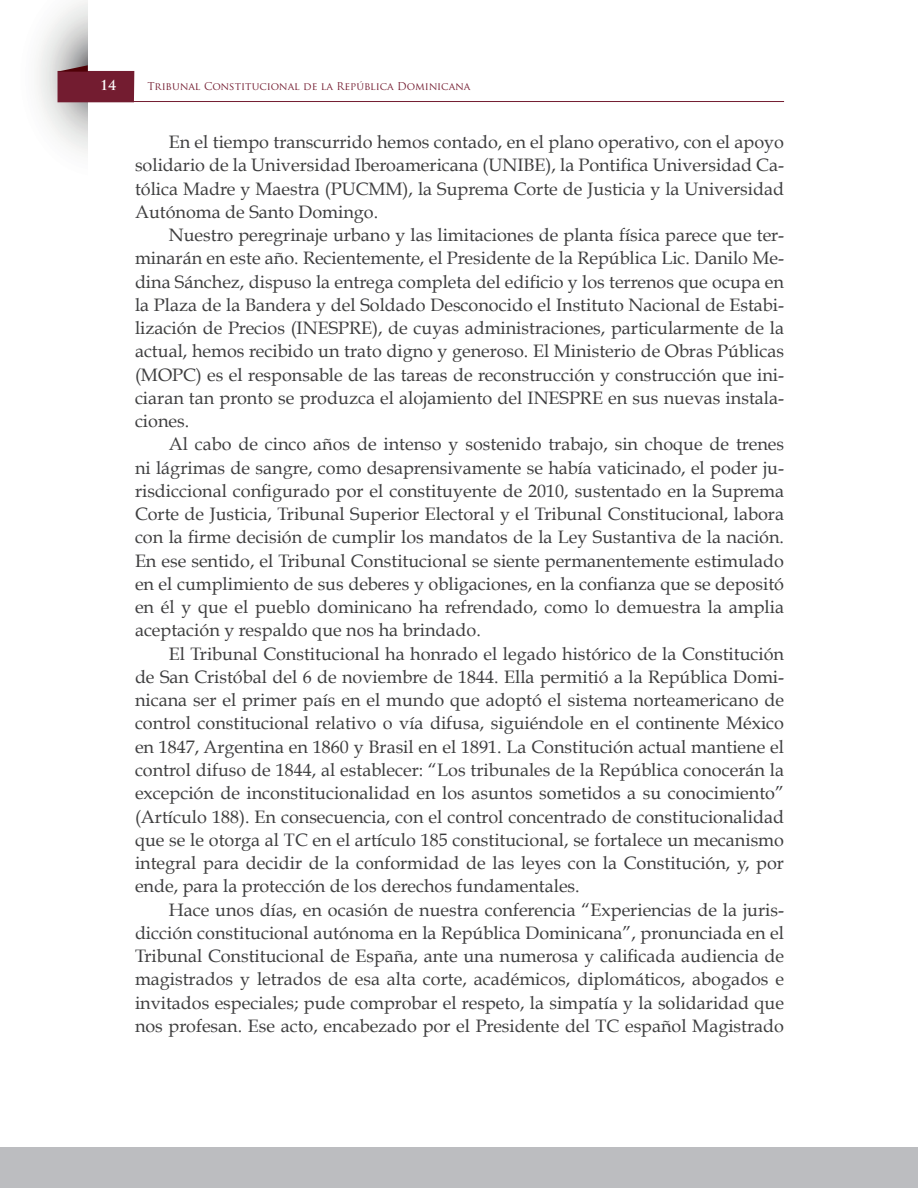
<style>
.page{position:relative;width:918px;height:1188px;background:#fff}
.page>*{position:absolute;margin:0;border:0;box-sizing:border-box;transform-origin:0 0}
.t1{font:18px/23.2px "Book Antiqua";color:#3e3e3f;text-align:justify}
.t2{font:700 13.5px "Trajan Pro";color:#fff}
.t3{font:10.5px "Trajan Pro";color:#731c30}
</style>
<div class="page">
<img style="left:37px;top:0;width:51px;height:154px">
<div style="left:58px;top:71px;width:76px;height:31px;background:#731c30"></div>
<svg style="left:58px;top:65px;width:30px;height:7px"></svg>
<div style="left:0;top:1148px;width:918px;height:40px;background:#bcbdc0"></div>
<hr style="left:131px;top:101px;width:653px;height:1px;background:#731c30">
<p class="t2" style="left:100px;top:77px;width:18px">14</p>
<p class="t3" style="left:148px;top:80px;width:324px">Tribunal Constitucional de la República Dominicana</p>
<p class="t1" style="left:135px;top:130px;width:651px;text-indent:34px">En el tiempo transcurrido hemos contado, en el plano operativo, con el apoyo solidario de la Universidad Iberoamericana (UNIBE), la Pontifica Universidad Ca&shy;tólica Madre y Maestra (PUCMM), la Suprema Corte de Justicia y la Universidad Autónoma de Santo Domingo.</p>
<p class="t1" style="left:135px;top:223px;width:651px;text-indent:34px">Nuestro peregrinaje urbano y las limitaciones de planta física parece que ter&shy;minarán en este año. Recientemente, el Presidente de la República Lic. Danilo Me&shy;dina Sánchez, dispuso la entrega completa del edificio y los terrenos que ocupa en la Plaza de la Bandera y del Soldado Desconocido el Instituto Nacional de Estabi&shy;lización de Precios (INESPRE), de cuyas administraciones, particularmente de la actual, hemos recibido un trato digno y generoso. El Ministerio de Obras Públicas (MOPC) es el responsable de las tareas de reconstrucción y construcción que ini&shy;ciaran tan pronto se produzca el alojamiento del INESPRE en sus nuevas instala&shy;ciones.</p>
<p class="t1" style="left:135px;top:433px;width:651px;text-indent:34px">Al cabo de cinco años de intenso y sostenido trabajo, sin choque de trenes ni lágrimas de sangre, como desaprensivamente se había vaticinado, el poder ju&shy;risdiccional configurado por el constituyente de 2010, sustentado en la Suprema Corte de Justicia, Tribunal Superior Electoral y el Tribunal Constitucional, labora con la firme decisión de cumplir los mandatos de la Ley Sustantiva de la nación.<br>En ese sentido, el Tribunal Constitucional se siente permanentemente estimulado en el cumplimiento de sus deberes y obligaciones, en la confianza que se depositó en él y que el pueblo dominicano ha refrendado, como lo demuestra la amplia aceptación y respaldo que nos ha brindado.</p>
<p class="t1" style="left:135px;top:642px;width:651px;text-indent:34px">El Tribunal Constitucional ha honrado el legado histórico de la Constitución de San Cristóbal del 6 de noviembre de 1844. Ella permitió a la República Domi&shy;nicana ser el primer país en el mundo que adoptó el sistema norteamericano de control constitucional relativo o vía difusa, siguiéndole en el continente México en 1847, Argentina en 1860 y Brasil en el 1891. La Constitución actual mantiene el control difuso de 1844, al establecer: “Los tribunales de la República conocerán la excepción de inconstitucionalidad en los asuntos sometidos a su conocimiento” (Artículo 188). En consecuencia, con el control concentrado de constitucionalidad que se le otorga al TC en el artículo 185 constitucional, se fortalece un mecanismo integral para decidir de la conformidad de las leyes con la Constitución, y, por ende, para la protección de los derechos fundamentales.</p>
<p class="t1" style="left:135px;top:898px;width:651px;text-indent:34px">Hace unos días, en ocasión de nuestra conferencia “Experiencias de la juris&shy;dicción constitucional autónoma en la República Dominicana”, pronunciada en el Tribunal Constitucional de España, ante una numerosa y calificada audiencia de magistrados y letrados de esa alta corte, académicos, diplomáticos, abogados e invitados especiales; pude comprobar el respeto, la simpatía y la solidaridad que nos profesan. Ese acto, encabezado por el Presidente del TC español Magistrado</p>
</div>
